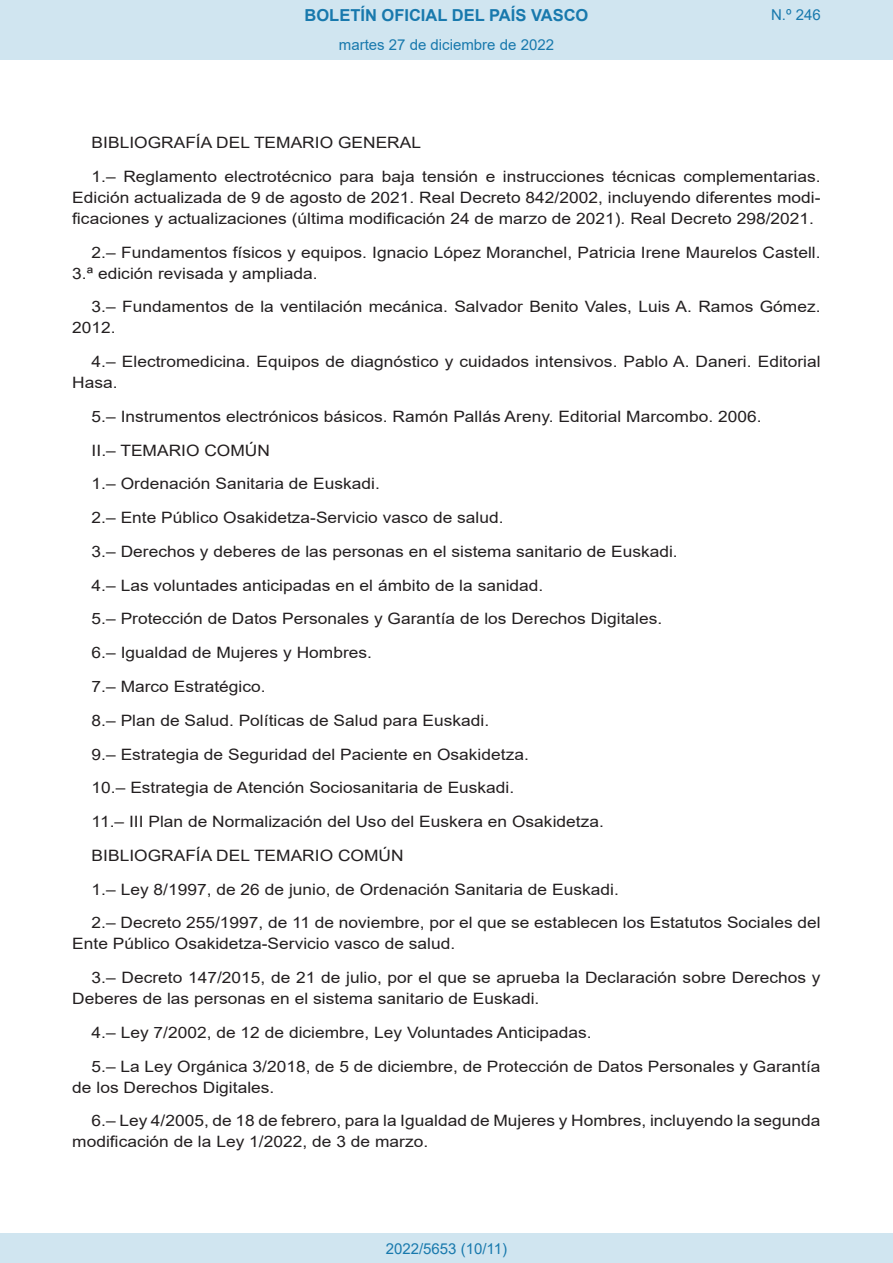
<style>
.page{position:relative;width:893px;height:1263px;background:#fff}
.page>*{position:absolute;margin:0;border:0;box-sizing:border-box;transform-origin:0 0}
.t1{font:700 16.5px "Arial";color:#1879ad}
.BOPVDetalle{font:15.6px/21px "Arial";color:#231f20;scale:1.11 1}
.Paginacion_Centro{font:15px "Arial";color:#1879ad}
</style>
<div class="page">
<div style="left:0;top:0;width:893px;height:60px;background:#d0e5f0"></div>
<div style="left:0;top:1233px;width:893px;height:30px;background:#d0e5f0"></div>
<p class="t1" style="left:305px;top:3px;width:285px">BOLETÍN OFICIAL DEL PAÍS VASCO</p>
<p class="Paginacion_Centro" style="left:339px;top:35px;width:217px">martes 27 de diciembre de 2022</p>
<p class="Paginacion_Centro" style="left:771px;top:5px;width:51px">N.º 246</p>
<p class="BOPVDetalle" style="left:92px;top:132px;width:298px">BIBLIOGRAFÍA DEL TEMARIO GENERAL</p>
<p class="BOPVDetalle" style="left:72px;top:166px;width:676px;text-align:justify;text-indent:19px">1.– Reglamento electrotécnico para baja tensión e instrucciones técnicas complementarias.<br>Edición actualizada de 9 de agosto de 2021. Real Decreto 842/2002, incluyendo diferentes modi&shy;ficaciones y actualizaciones (última modificación 24 de marzo de 2021). Real Decreto 298/2021.</p>
<p class="BOPVDetalle" style="left:72px;top:242px;width:676px;text-indent:19px">2.– Fundamentos físicos y equipos. Ignacio López Moranchel, Patricia Irene Maurelos Castell.<br>3.ª edición revisada y ampliada.</p>
<p class="BOPVDetalle" style="left:72px;top:296px;width:676px;text-indent:19px">3.– Fundamentos de la ventilación mecánica. Salvador Benito Vales, Luis A. Ramos Gómez.<br>2012.</p>
<p class="BOPVDetalle" style="left:72px;top:351px;width:676px;text-indent:19px">4.– Electromedicina. Equipos de diagnóstico y cuidados intensivos. Pablo A. Daneri. Editorial<br>Hasa.</p>
<p class="BOPVDetalle" style="left:92px;top:406px;width:605px">5.– Instrumentos electrónicos básicos. Ramón Pallás Areny. Editorial Marcombo. 2006.</p>
<p class="BOPVDetalle" style="left:92px;top:440px;width:162px">II.– TEMARIO COMÚN</p>
<p class="BOPVDetalle" style="left:92px;top:473px;width:261px">1.– Ordenación Sanitaria de Euskadi.</p>
<p class="BOPVDetalle" style="left:92px;top:507px;width:373px">2.– Ente Público Osakidetza-Servicio vasco de salud.</p>
<p class="BOPVDetalle" style="left:92px;top:541px;width:529px">3.– Derechos y deberes de las personas en el sistema sanitario de Euskadi.</p>
<p class="BOPVDetalle" style="left:92px;top:575px;width:408px">4.– Las voluntades anticipadas en el ámbito de la sanidad.</p>
<p class="BOPVDetalle" style="left:92px;top:608px;width:516px">5.– Protección de Datos Personales y Garantía de los Derechos Digitales.</p>
<p class="BOPVDetalle" style="left:92px;top:642px;width:254px">6.– Igualdad de Mujeres y Hombres.</p>
<p class="BOPVDetalle" style="left:92px;top:676px;width:158px">7.– Marco Estratégico.</p>
<p class="BOPVDetalle" style="left:92px;top:710px;width:360px">8.– Plan de Salud. Políticas de Salud para Euskadi.</p>
<p class="BOPVDetalle" style="left:92px;top:743px;width:395px">9.– Estrategia de Seguridad del Paciente en Osakidetza.</p>
<p class="BOPVDetalle" style="left:92px;top:777px;width:382px">10.– Estrategia de Atención Sociosanitaria de Euskadi.</p>
<p class="BOPVDetalle" style="left:92px;top:811px;width:463px">11.– III Plan de Normalización del Uso del Euskera en Osakidetza.</p>
<p class="BOPVDetalle" style="left:92px;top:845px;width:283px">BIBLIOGRAFÍA DEL TEMARIO COMÚN</p>
<p class="BOPVDetalle" style="left:92px;top:878px;width:476px">1.– Ley 8/1997, de 26 de junio, de Ordenación Sanitaria de Euskadi.</p>
<p class="BOPVDetalle" style="left:72px;top:912px;width:676px;text-indent:19px">2.– Decreto 255/1997, de 11 de noviembre, por el que se establecen los Estatutos Sociales del<br>Ente Público Osakidetza-Servicio vasco de salud.</p>
<p class="BOPVDetalle" style="left:72px;top:967px;width:676px;text-indent:19px">3.– Decreto 147/2015, de 21 de julio, por el que se aprueba la Declaración sobre Derechos y<br>Deberes de las personas en el sistema sanitario de Euskadi.</p>
<p class="BOPVDetalle" style="left:92px;top:1022px;width:452px">4.– Ley 7/2002, de 12 de diciembre, Ley Voluntades Anticipadas.</p>
<p class="BOPVDetalle" style="left:72px;top:1055px;width:676px;text-indent:19px">5.– La Ley Orgánica 3/2018, de 5 de diciembre, de Protección de Datos Personales y Garantía de los Derechos Digitales.</p>
<p class="BOPVDetalle" style="left:72px;top:1110px;width:676px;text-indent:19px">6.– Ley 4/2005, de 18 de febrero, para la Igualdad de Mujeres y Hombres, incluyendo la segunda modificación de la Ley 1/2022, de 3 de marzo.</p>
<p class="Paginacion_Centro" style="left:386px;top:1238px;width:123px">2022/5653 (10/11)</p>
</div>
